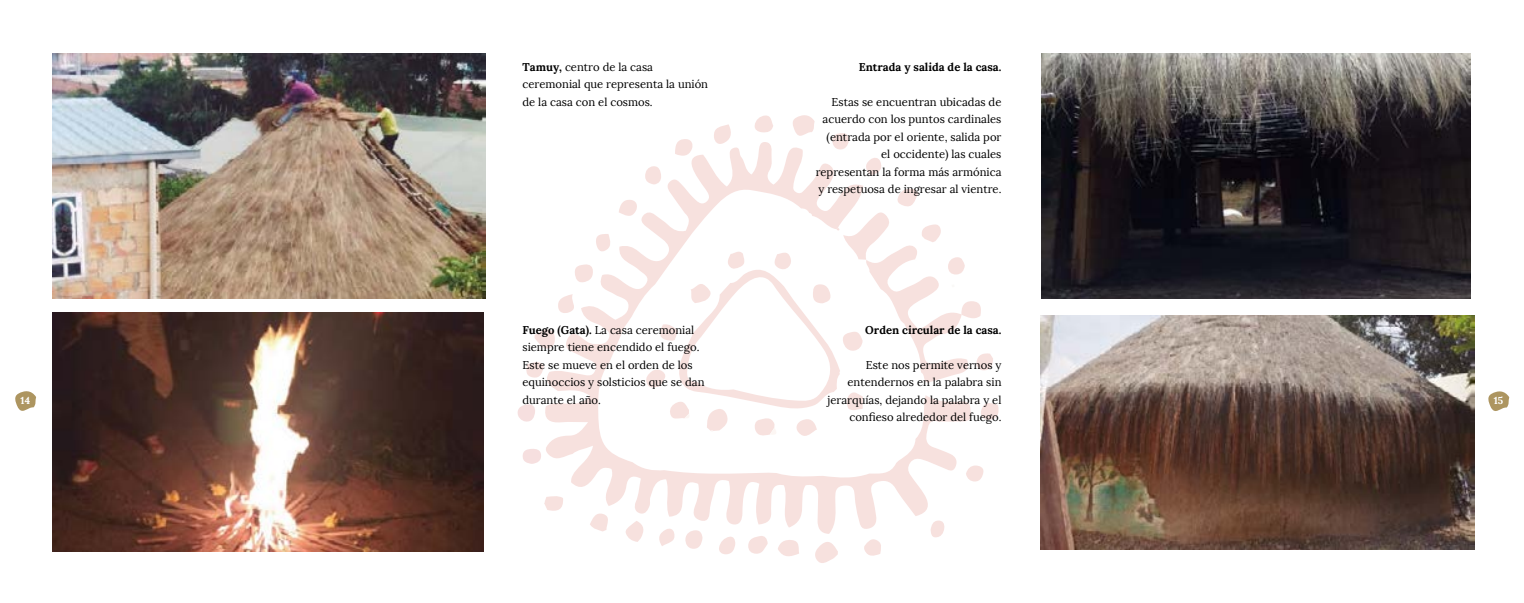
<style>
.page{position:relative;width:1524px;height:603px;background:#fff}
.page>*{position:absolute;margin:0;border:0;box-sizing:border-box;transform-origin:0 0}
.t1{font:11.25px/17.5px "Lora";color:#000}
.t2{font:700 11.25px "Lora";color:#000}
.t3{font:700 10px "Lora";color:#fff}
.s1{font-weight:700}
</style>
<div class="page">
<svg style="left:517px;top:115px;width:529px;height:448px"></svg>
<svg style="left:1488px;top:391px;width:21px;height:20px"></svg>
<svg style="left:15px;top:391px;width:21px;height:20px"></svg>
<img style="left:52px;top:53px;width:433px;height:245px">
<img style="left:52px;top:312px;width:431px;height:239px">
<img style="left:1041px;top:53px;width:429px;height:245px">
<img style="left:1040px;top:315px;width:434px;height:234px">
<p class="t1" style="left:522px;top:58px;width:187px"><span class="s1">Tamuy,</span> centro de la casa ceremonial que representa la unión de la casa con el cosmos.</p>
<p class="t2" style="left:858px;top:59px;width:144px">Entrada y salida de la casa.</p>
<p class="t1" style="left:815px;top:93px;width:187px;text-align:right">Estas se encuentran ubicadas de acuerdo con los puntos cardinales (entrada por el oriente, salida por el occidente) las cuales representan la forma más armónica y respetuosa de ingresar al vientre.</p>
<p class="t2" style="left:865px;top:322px;width:138px">Orden circular de la casa.</p>
<p class="t1" style="left:827px;top:356px;width:175px;text-align:right">Este nos permite vernos y entendernos en la palabra sin jerarquías, dejando la palabra y el confieso alrededor del fuego.</p>
<p class="t1" style="left:522px;top:321px;width:183px"><span class="s1">Fuego (Gata).</span> La casa ceremonial siempre tiene encendido el fuego.<br>Este se mueve en el orden de los equinoccios y solsticios que se dan durante el año.</p>
<p class="t3" style="left:21px;top:393px;width:11px">14</p>
<p class="t3" style="left:1493px;top:393px;width:11px">15</p>
</div>
